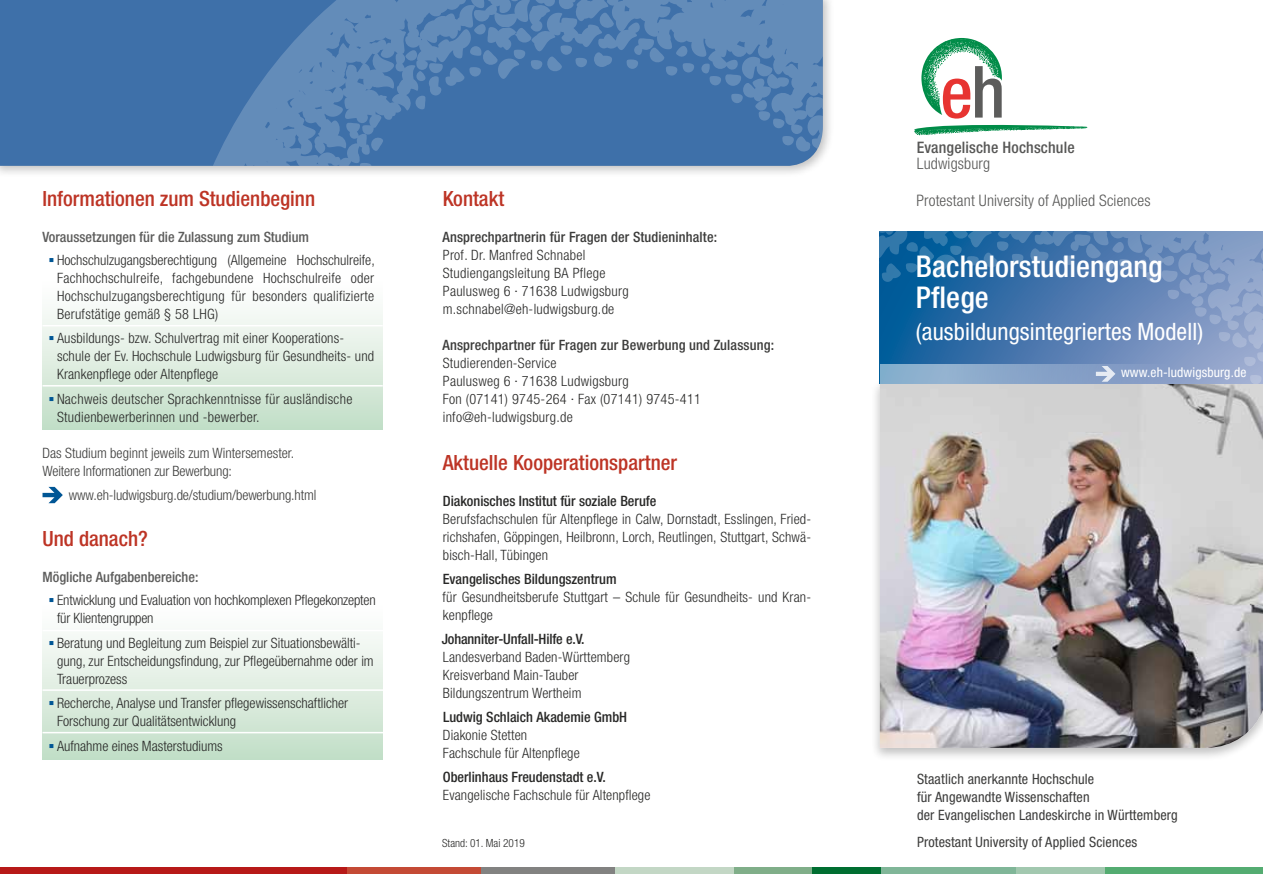
<style>
.page{position:relative;width:1263px;height:893px;background:#fff}
.page>*{position:absolute;margin:0;border:0;box-sizing:border-box;transform-origin:0 0}
.t1{font:500 condensed 30px/31.5px "Helvetica Neue LTW1 G";letter-spacing:.005em;color:#fff}
.t2{font:condensed 24px "Helvetica Neue LTW1 G";letter-spacing:.005em;color:#fff}
.t3{font:500 condensed 21px "Helvetica Neue LTW1 G";color:#bd3425}
.t4{font:300 condensed 15.9px "Helvetica Neue LT";letter-spacing:.01em;color:#575756}
.t5{font:500 condensed 15.9px "Helvetica Neue LTW1 G";letter-spacing:.01em;color:#575756}
.t6{font:300 condensed 14.25px/18px "Helvetica Neue LT";letter-spacing:.01em;color:#282827}
.t7{font:500 condensed 14.25px "Helvetica Neue LTW1 G";color:#282827}
.t8{font:condensed 14.25px/18px "Helvetica Neue LT";letter-spacing:.01em;color:#3c3c3b}
.t9{font:300 condensed 14.25px/18px "Helvetica Neue LT";letter-spacing:-.01em;color:#3c3c3b}
.t10{font:500 condensed 14.25px "Helvetica Neue LTW1 G";letter-spacing:.01em;color:#3c3c3b}
.t11{font:300 condensed 14.25px/18px "Helvetica Neue LT";letter-spacing:-.01em;color:#282827}
.t12{font:500 condensed 14.25px "Helvetica Neue LTW1 G";color:#5c5c5b}
.t13{font:condensed 13.5px "Helvetica Neue LTW1 G";letter-spacing:.01em;color:#fff}
.t14{font:300 condensed 11.25px "Helvetica Neue LT";color:#282827}
</style>
<div class="page">
<div style="left:43px;top:592px;width:340px;height:167px;background:linear-gradient(to bottom,#fff,#c4dfc8)"></div>
<div style="left:1016px;top:867px;width:89px;height:7px;background:#a2c8af"></div>
<div style="left:811px;top:867px;width:69px;height:7px;background:#006e31"></div>
<div style="left:733px;top:867px;width:78px;height:7px;background:#80ae89"></div>
<div style="left:614px;top:867px;width:119px;height:7px;background:#c3d7c5"></div>
<div style="left:481px;top:867px;width:133px;height:7px;background:#828281"></div>
<div style="left:347px;top:867px;width:134px;height:7px;background:#c44a35"></div>
<div style="left:0;top:867px;width:347px;height:7px;background:#b71918"></div>
<div style="left:880px;top:867px;width:136px;height:7px;background:#80b698"></div>
<div style="left:1105px;top:867px;width:158px;height:7px;background:#54ac71"></div>
<div style="left:0;top:0;width:835px;height:178px;background:#000;opacity:.25"></div>
<div style="left:0;top:0;width:40px;height:166px;background:#3e70a9"></div>
<svg style="left:40px;top:0;width:783px;height:166px;background:#4a79ae"></svg>
<div style="left:43px;top:269px;width:340px;height:160px;background:linear-gradient(to bottom,#fff,#c4dfc9)"></div>
<hr style="left:43px;top:385px;width:340px;height:2px;background:#fff">
<hr style="left:43px;top:325px;width:340px;height:1px;background:#fff">
<hr style="left:43px;top:630px;width:341px;height:1px;background:#fff">
<hr style="left:43px;top:689px;width:341px;height:2px;background:#fff">
<hr style="left:43px;top:732px;width:341px;height:1px;background:#fff">
<svg style="left:43px;top:487px;width:20px;height:16px"></svg>
<svg style="left:914px;top:38px;width:174px;height:97px"></svg>
<div style="left:871px;top:377px;width:392px;height:384px;background:#000;opacity:.25"></div>
<img style="left:880px;top:383px;width:383px;height:365px">
<svg style="left:880px;top:232px;width:383px;height:132px;background:#4f7eb1"></svg>
<div style="left:880px;top:364px;width:383px;height:19px;background:linear-gradient(to right,#86accc,#93a1ca)"></div>
<svg style="left:1096px;top:366px;width:19px;height:16px"></svg>
<svg style="left:50px;top:336px;width:4px;height:4px"></svg>
<svg style="left:50px;top:397px;width:4px;height:4px"></svg>
<svg style="left:50px;top:598px;width:4px;height:4px"></svg>
<svg style="left:50px;top:641px;width:4px;height:4px"></svg>
<svg style="left:50px;top:701px;width:4px;height:4px"></svg>
<svg style="left:50px;top:744px;width:4px;height:4px"></svg>
<h3 class="t3" style="left:43px;top:185px;width:274px">Informationen zum Studienbeginn</h3>
<p class="t12" style="left:43px;top:228px;width:268px">Voraussetzungen für die Zulassung zum Studium</p>
<p class="t6" style="left:57px;top:251px;width:319px;text-align:justify">Hochschulzugangsberechtigung (Allgemeine Hochschulreife, Fachhochschulreife, fachgebundene Hochschulreife oder Hochschulzugangsberechtigung für besonders qualifizierte Berufstätige gemäß § 58 LHG)</p>
<p class="t6" style="left:57px;top:329px;width:319px">Ausbildungs- bzw. Schulvertrag mit einer Kooperations&shy;schule der Ev. Hochschule Ludwigsburg für Gesundheits- und<br>Krankenpflege oder Altenpflege</p>
<p class="t6" style="left:57px;top:389px;width:297px">Nachweis deutscher Sprachkenntnisse für ausländische<br>Studienbewerberinnen und -bewerber.</p>
<p class="t9" style="left:43px;top:443px;width:253px">Das Studium beginnt jeweils zum Wintersemester.<br>Weitere Informationen zur Bewerbung:</p>
<p class="t9" style="left:69px;top:485px;width:249px">www.eh-ludwigsburg.de/studium/bewerbung.html</p>
<h3 class="t3" style="left:43px;top:526px;width:107px">Und danach?</h3>
<p class="t12" style="left:43px;top:568px;width:157px">Mögliche Aufgabenbereiche:</p>
<p class="t11" style="left:57px;top:591px;width:320px">Entwicklung und Evaluation von hochkomplexen Pflegekonzepten für Klientengruppen</p>
<p class="t6" style="left:57px;top:634px;width:318px">Beratung und Begleitung zum Beispiel zur Situationsbewälti&shy;gung, zur Entscheidungsfindung, zur Pflegeübernahme oder im<br>Trauerprozess</p>
<p class="t6" style="left:57px;top:694px;width:293px">Recherche, Analyse und Transfer pflegewissenschaftlicher<br>Forschung zur Qualitätsentwicklung</p>
<p class="t6" style="left:57px;top:737px;width:167px">Aufnahme eines Masterstudiums</p>
<h3 class="t3" style="left:443px;top:185px;width:63px">Kontakt</h3>
<p class="t10" style="left:442px;top:228px;width:276px">Ansprechpartnerin für Fragen der Studieninhalte:</p>
<p class="t6" style="left:443px;top:245px;width:187px">Prof. Dr. Manfred Schnabel<br>Studiengangsleitung BA Pflege<br>Paulusweg 6 · 71638 Ludwigsburg m.schnabel@eh-ludwigsburg.de</p>
<p class="t10" style="left:442px;top:336px;width:333px">Ansprechpartner für Fragen zur Bewerbung und Zulassung:</p>
<p class="t6" style="left:443px;top:353px;width:260px">Studierenden-Service<br>Paulusweg 6 · 71638 Ludwigsburg<br>Fon (07141) 9745-264 · Fax (07141) 9745-411 info@eh-ludwigsburg.de</p>
<h3 class="t3" style="left:443px;top:449px;width:236px">Aktuelle Kooperationspartner</h3>
<p class="t7" style="left:443px;top:492px;width:215px">Diakonisches Institut für soziale Berufe</p>
<p class="t6" style="left:443px;top:509px;width:370px;text-align:justify">Berufsfachschulen für Altenpflege in Calw, Dornstadt, Esslingen, Fried&shy;richshafen, Göppingen, Heilbronn, Lorch, Reutlingen, Stuttgart, Schwä&shy;bisch-Hall, Tübingen</p>
<p class="t7" style="left:443px;top:570px;width:175px">Evangelisches Bildungszentrum</p>
<p class="t6" style="left:443px;top:587px;width:370px">für Gesundheitsberufe Stuttgart – Schule für Gesundheits- und Kran&shy;kenpflege</p>
<p class="t7" style="left:442px;top:630px;width:144px">Johanniter-Unfall-Hilfe e.V.</p>
<p class="t6" style="left:443px;top:647px;width:189px">Landesverband Baden-Württemberg<br>Kreisverband Main-Tauber<br>Bildungszentrum Wertheim</p>
<p class="t7" style="left:443px;top:708px;width:186px">Ludwig Schlaich Akademie GmbH</p>
<p class="t6" style="left:443px;top:725px;width:138px">Diakonie Stetten<br>Fachschule für Altenpflege</p>
<p class="t7" style="left:443px;top:768px;width:165px">Oberlinhaus Freudenstadt e.V.</p>
<p class="t6" style="left:443px;top:785px;width:209px">Evangelische Fachschule für Altenpflege</p>
<p class="t14" style="left:442px;top:836px;width:84px">Stand: 01. Mai 2019</p>
<p class="t5" style="left:917px;top:137px;width:159px">Evangelische Hochschule</p>
<p class="t4" style="left:917px;top:154px;width:75px">Ludwigsburg</p>
<p class="t4" style="left:916px;top:191px;width:236px">Protestant University of Applied Sciences</p>
<h1 class="t1" style="left:916px;top:250px;width:248px">Bachelorstudiengang<br>Pflege</h1>
<h2 class="t2" style="left:916px;top:317px;width:289px">(ausbildungsintegriertes Modell)</h2>
<p class="t13" style="left:1121px;top:364px;width:127px">www.eh-ludwigsburg.de</p>
<p class="t8" style="left:917px;top:769px;width:262px">Staatlich anerkannte Hochschule<br>für Angewandte Wissenschaften<br>der Evangelischen Landeskirche in Württemberg</p>
<p class="t8" style="left:917px;top:832px;width:222px">Protestant University of Applied Sciences</p>
</div>
